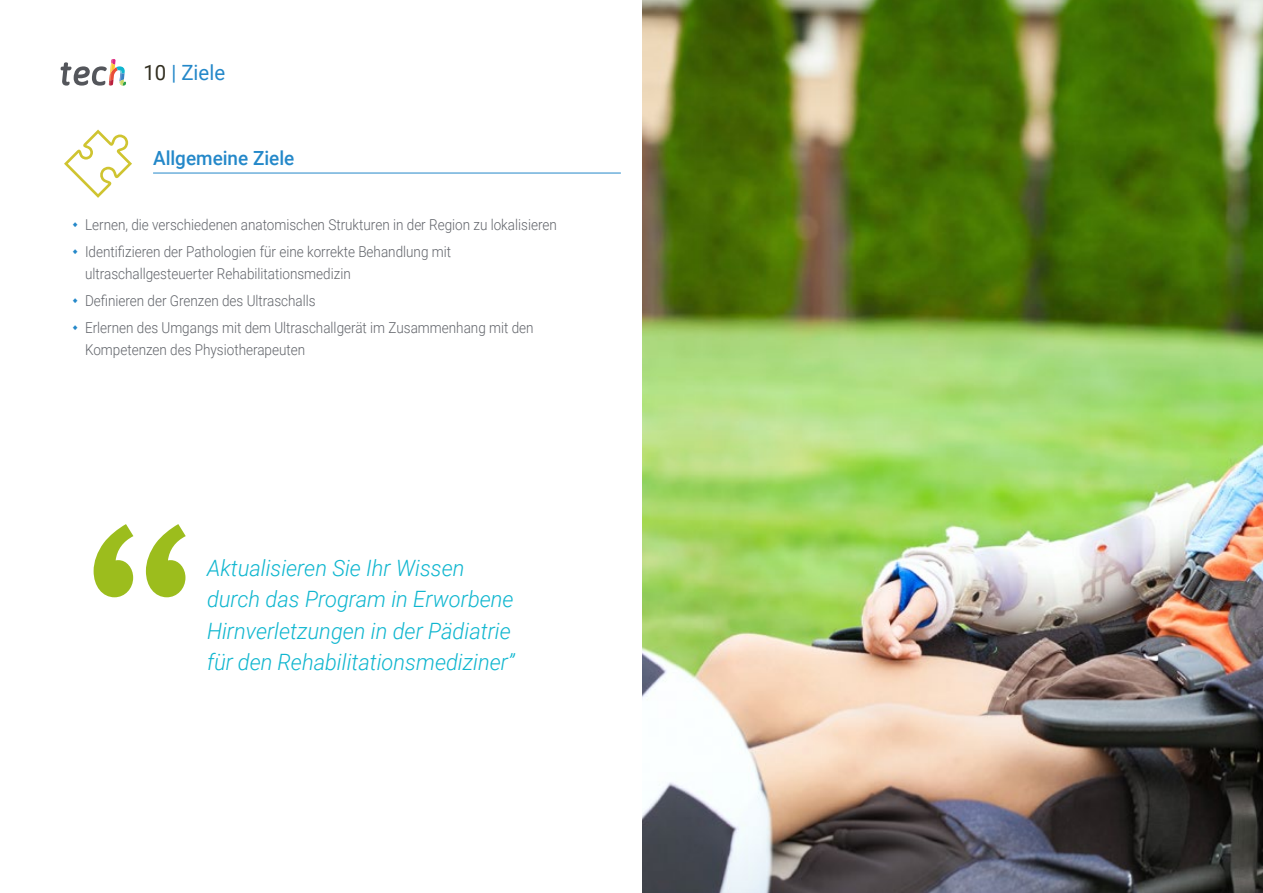
<style>
.page{position:relative;width:1263px;height:893px;background:#fff}
.page>*{position:absolute;margin:0;border:0;box-sizing:border-box;transform-origin:0 0}
.t1{font:italic 300 22.5px/31.5px "Roboto";color:#0fb6cf}
.t2{font:21px "Roboto";color:#2488c9}
.t3{font:500 19.5px "Roboto";color:#2488c9}
.t4{font:300 15px/26.7px "Roboto";color:#61646a;scale:.9 1}
.s1{color:#312e20}
</style>
<div class="page">
<hr style="left:153px;top:173px;width:468px;height:1px;background:#2488c9">
<svg style="left:64px;top:130px;width:68px;height:68px"></svg>
<img style="left:642px;top:0;width:621px;height:893px">
<svg style="left:61px;top:59px;width:65px;height:27px"></svg>
<svg style="left:94px;top:524px;width:92px;height:73px"></svg>
<h2 class="t2" style="left:144px;top:57px;width:83px"><span class="s1">10</span> | Ziele</h2>
<h3 class="t3" style="left:153px;top:144px;width:143px">Allgemeine Ziele</h3>
<p class="t4" style="left:85px;top:211px;width:526px">Lernen, die verschiedenen anatomischen Strukturen in der Region zu lokalisieren<br>Identifizieren der Pathologien für eine korrekte Behandlung mit</p>
<p class="t4" style="left:85px;top:260px;width:500px">ultraschallgesteuerter Rehabilitationsmedizin<br>Definieren der Grenzen des Ultraschalls<br>Erlernen des Umgangs mit dem Ultraschallgerät im Zusammenhang mit den</p>
<p class="t4" style="left:85px;top:336px;width:246px">Kompetenzen des Physiotherapeuten</p>
<h1 class="t1" style="left:207px;top:551px;width:309px">Aktualisieren Sie Ihr Wissen durch das Program in Erworbene Hirnverletzungen in der Pädiatrie für den Rehabilitationsmediziner”</h1>
</div>
